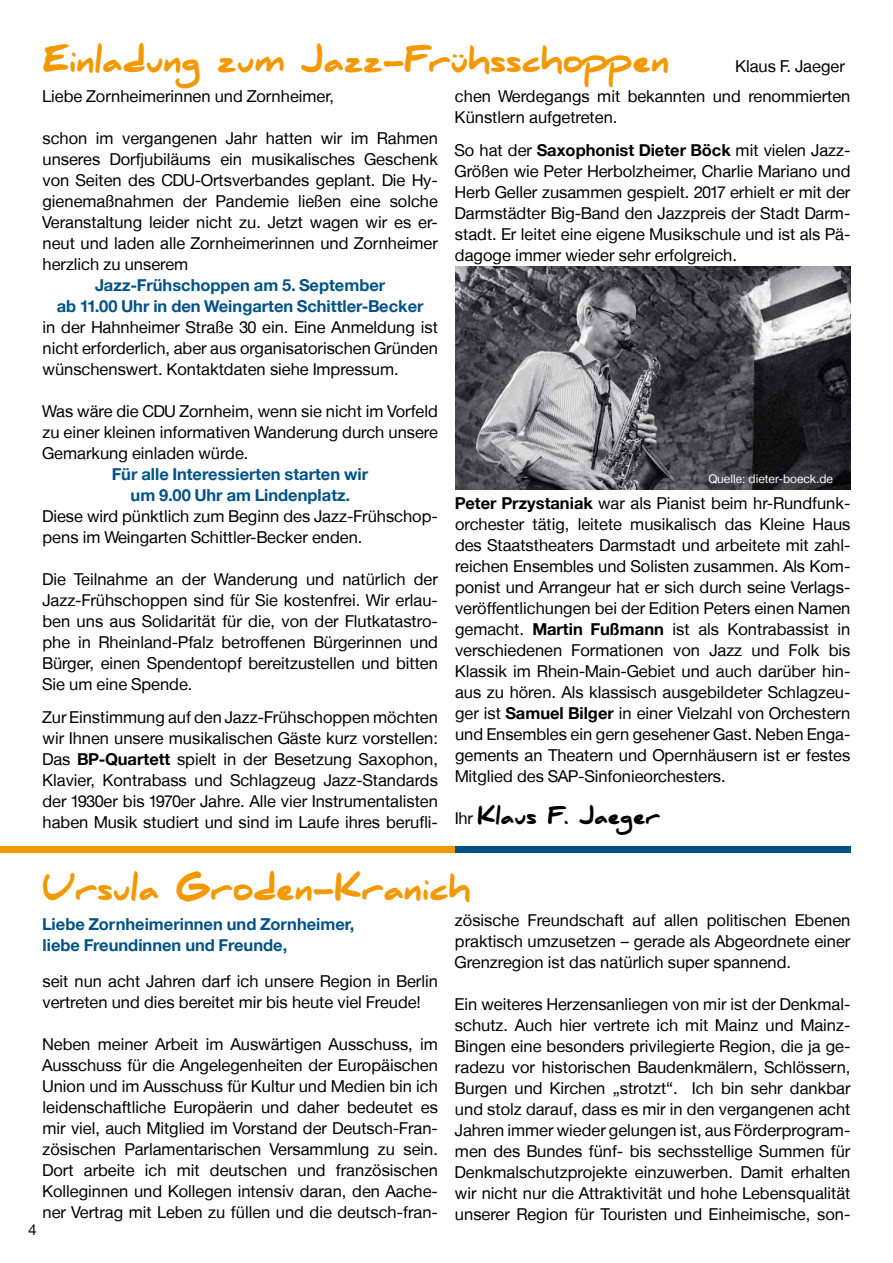
<style>
.page{position:relative;width:893px;height:1263px;background:#fff}
.page>*{position:absolute;margin:0;border:0;box-sizing:border-box;transform-origin:0 0}
.t1{font:900 31.5px "Daniel";color:#f49800}
.t2{font:900 21px "Daniel";color:#000}
.t3{font:16.5px/21px "CDU Helvetica";color:#000;text-align:justify}
.t4{font:700 16.5px/21px "CDU Helvetica";color:#005286;text-align:center}
.t5{font:15px "CDU Helvetica";color:#000}
.t6{font:12px "CDU Helvetica";color:#fff}
.s1{font-weight:700}
.s2{font-family:"CDU Helvetica";font-weight:400;font-size:16.5px}
</style>
<div class="page">
<div style="left:0;top:846px;width:455px;height:7px;background:#f49800"></div>
<div style="left:455px;top:846px;width:395px;height:7px;background:#005286"></div>
<img style="left:455px;top:267px;width:395px;height:222px">
<h1 class="t1" style="left:43px;top:43px;width:628px">Einladung zum Jazz-Frühsschoppen</h1>
<p class="t3" style="left:735px;top:55px;width:111px">Klaus F. Jaeger</p>
<p class="t3" style="left:43px;top:85px;width:293px">Liebe Zornheimerinnen und Zornheimer,</p>
<p class="t3" style="left:43px;top:127px;width:397px">schon im vergangenen Jahr hatten wir im Rahmen unseres Dorfjubiläums ein musikalisches Geschenk von Seiten des CDU-Ortsverbandes geplant. Die Hy&shy;gienemaßnahmen der Pandemie ließen eine solche Veranstaltung leider nicht zu. Jetzt wagen wir es er&shy;neut und laden alle Zornheimerinnen und Zornheimer herzlich zu unserem</p>
<p class="t4" style="left:57px;top:274px;width:368px">Jazz-Frühschoppen am 5. September<br>ab 11.00 Uhr in den Weingarten Schittler-Becker</p>
<p class="t3" style="left:43px;top:316px;width:397px">in der Hahnheimer Straße 30 ein. Eine Anmeldung ist nicht erforderlich, aber aus organisatorischen Gründen wünschenswert. Kontaktdaten siehe Impressum.</p>
<p class="t3" style="left:43px;top:400px;width:397px">Was wäre die CDU Zornheim, wenn sie nicht im Vorfeld zu einer kleinen informativen Wanderung durch unsere Gemarkung einladen würde.</p>
<p class="t4" style="left:112px;top:463px;width:258px">Für alle Interessierten starten wir um 9.00 Uhr am Lindenplatz.</p>
<p class="t3" style="left:43px;top:505px;width:397px">Diese wird pünktlich zum Beginn des Jazz-Frühschop&shy;pens im Weingarten Schittler-Becker enden.</p>
<p class="t3" style="left:43px;top:568px;width:397px">Die Teilnahme an der Wanderung und natürlich der Jazz-Frühschoppen sind für Sie kostenfrei. Wir erlau&shy;ben uns aus Solidarität für die, von der Flutkatastro&shy;phe in Rheinland-Pfalz betroffenen Bürgerinnen und Bürger, einen Spendentopf bereitzustellen und bitten Sie um eine Spende.</p>
<p class="t3" style="left:43px;top:706px;width:397px">Zur Einstimmung auf den Jazz-Frühschoppen möchten wir Ihnen unsere musikalischen Gäste kurz vorstellen:<br>Das <span class="s1">BP-Quartett</span> spielt in der Besetzung Saxophon, Klavier, Kontrabass und Schlagzeug Jazz-Standards der 1930er bis 1970er Jahre. Alle vier Instrumentalisten haben Musik studiert und sind im Laufe ihres berufli-</p>
<p class="t3" style="left:455px;top:85px;width:397px">chen Werdegangs mit bekannten und renommierten<br>Künstlern aufgetreten.</p>
<p class="t3" style="left:455px;top:139px;width:397px">So hat der <span class="s1">Saxophonist Dieter Böck</span> mit vielen Jazz-Größen wie Peter Herbolzheimer, Charlie Mariano und Herb Geller zusammen gespielt. 2017 erhielt er mit der Darmstädter Big-Band den Jazzpreis der Stadt Darm&shy;stadt. Er leitet eine eigene Musikschule und ist als Pä&shy;dagoge immer wieder sehr erfolgreich.</p>
<p class="t6" style="left:709px;top:471px;width:126px">Quelle: dieter-boeck.de</p>
<p class="t3" style="left:455px;top:492px;width:397px"><span class="s1">Peter Przystaniak</span> war als Pianist beim hr-Rundfunk&shy;orchester tätig, leitete musikalisch das Kleine Haus des Staatstheaters Darmstadt und arbeitete mit zahl&shy;reichen Ensembles und Solisten zusammen. Als Kom&shy;ponist und Arrangeur hat er sich durch seine Verlags&shy;veröffentlichungen bei der Edition Peters einen Namen gemacht. <span class="s1">Martin Fußmann</span> ist als Kontrabassist in verschiedenen Formationen von Jazz und Folk bis Klassik im Rhein-Main-Gebiet und auch darüber hin&shy;aus zu hören. Als klassisch ausgebildeter Schlagzeu&shy;ger ist <span class="s1">Samuel Bilger</span> in einer Vielzahl von Orchestern und Ensembles ein gern gesehener Gast. Neben Enga&shy;gements an Theatern und Opernhäusern ist er festes Mitglied des SAP-Sinfonieorchesters.</p>
<p class="t2" style="left:455px;top:804px;width:207px"><span class="s2">Ihr</span> Klaus F. Jaeger</p>
<h1 class="t1" style="left:43px;top:871px;width:430px">Ursula Groden-Kranich</h1>
<p class="t4" style="left:43px;top:913px;width:313px;text-align:left">Liebe Zornheimerinnen und Zornheimer, liebe Freundinnen und Freunde,</p>
<p class="t3" style="left:43px;top:970px;width:397px">seit nun acht Jahren darf ich unsere Region in Berlin vertreten und dies bereitet mir bis heute viel Freude!</p>
<p class="t3" style="left:43px;top:1033px;width:397px">Neben meiner Arbeit im Auswärtigen Ausschuss, im Ausschuss für die Angelegenheiten der Europäischen Union und im Ausschuss für Kultur und Medien bin ich leidenschaftliche Europäerin und daher bedeutet es mir viel, auch Mitglied im Vorstand der Deutsch-Fran&shy;zösischen Parlamentarischen Versammlung zu sein.<br>Dort arbeite ich mit deutschen und französischen Kolleginnen und Kollegen intensiv daran, den Aache&shy;ner Vertrag mit Leben zu füllen und die deutsch-fran-</p>
<p class="t5" style="left:28px;top:1220px;width:9px">4</p>
<p class="t3" style="left:455px;top:909px;width:397px">zösische Freundschaft auf allen politischen Ebenen praktisch umzusetzen – gerade als Abgeordnete einer Grenzregion ist das natürlich super spannend.</p>
<p class="t3" style="left:455px;top:993px;width:397px">Ein weiteres Herzensanliegen von mir ist der Denkmal&shy;schutz. Auch hier vertrete ich mit Mainz und Mainz-Bingen eine besonders privilegierte Region, die ja ge&shy;radezu vor historischen Baudenkmälern, Schlössern, Burgen und Kirchen „strotzt“. Ich bin sehr dankbar und stolz darauf, dass es mir in den vergangenen acht Jahren immer wieder gelungen ist, aus Förderprogram&shy;men des Bundes fünf- bis sechsstellige Summen für Denkmalschutzprojekte einzuwerben. Damit erhalten wir nicht nur die Attraktivität und hohe Lebensqualität unserer Region für Touristen und Einheimische, son-</p>
</div>
